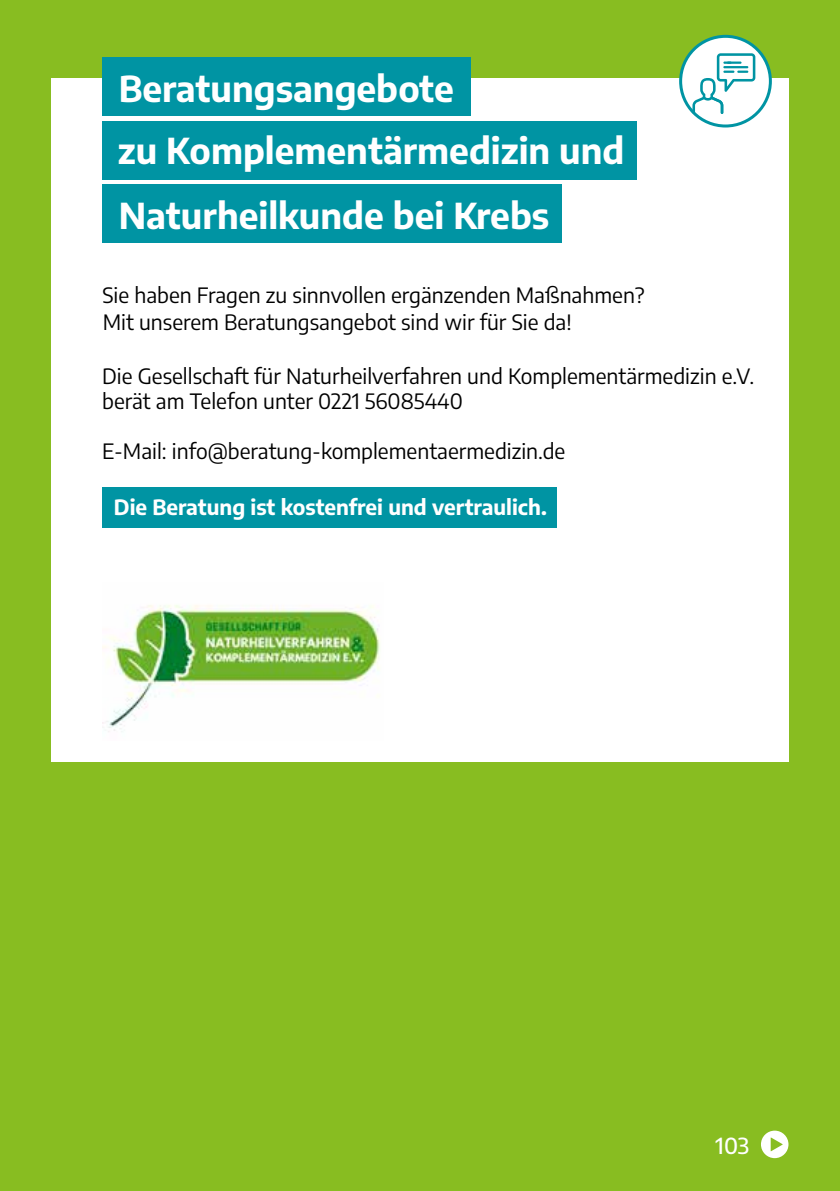
<style>
.page{position:relative;width:840px;height:1191px;background:#fff}
.page>*{position:absolute;margin:0;border:0;box-sizing:border-box;transform-origin:0 0}
.t1{font:700 35.6px/64.8px "Encode Sans";color:#fff}
.t2{font:500 22px "Encode Sans";color:#fff}
.t3{font:21px/25px "Encode Sans";color:#000}
.t4{font:700 21px "Encode Sans";color:#fff}
</style>
<div class="page">
<div style="left:0;top:0;width:839px;height:1191px;background:#88bd21"></div>
<div style="left:51px;top:78px;width:737px;height:683px;background:#fff"></div>
<div style="left:760px;top:1130px;width:28px;height:28px;background:#fff;border-radius:50%"></div>
<svg style="left:770px;top:1137px;width:12px;height:14px"></svg>
<div style="left:102px;top:488px;width:454px;height:40px;background:#0094a3"></div>
<div style="left:102px;top:57px;width:369px;height:58px;background:#0094a3"></div>
<div style="left:102px;top:121px;width:534px;height:58px;background:#0094a3"></div>
<div style="left:102px;top:184px;width:459px;height:59px;background:#0094a3"></div>
<svg style="left:680px;top:36px;width:90px;height:90px;fill:#fff"></svg>
<div style="left:678px;top:35px;width:93px;height:92px;border:3px solid #0094a3;border-radius:50%"></div>
<svg style="left:692px;top:53px;width:63px;height:61px"></svg>
<img style="left:102px;top:605px;width:278px;height:127px">
<h1 class="t1" style="left:119px;top:55px;width:336px">Beratungsangebote</h1>
<h1 class="t1" style="left:118px;top:117px;width:508px">zu Komplementärmedizin und<br>Naturheilkunde bei Krebs</h1>
<p class="t3" style="left:102px;top:280px;width:543px;line-height:27px">Sie haben Fragen zu sinnvollen ergänzenden Maßnahmen?<br>Mit unserem Beratungsangebot sind wir für Sie da!</p>
<p class="t3" style="left:102px;top:362px;width:653px">Die Gesellschaft für Naturheilverfahren und Komplementärmedizin e.V. berät am Telefon unter 0221 56085440</p>
<p class="t3" style="left:102px;top:437px;width:464px">E-Mail: info@beratung-komplementaermedizin.de</p>
<p class="t4" style="left:114px;top:493px;width:434px">Die Beratung ist kostenfrei und vertraulich.</p>
<p class="t2" style="left:715px;top:1130px;width:35px">103</p>
</div>
